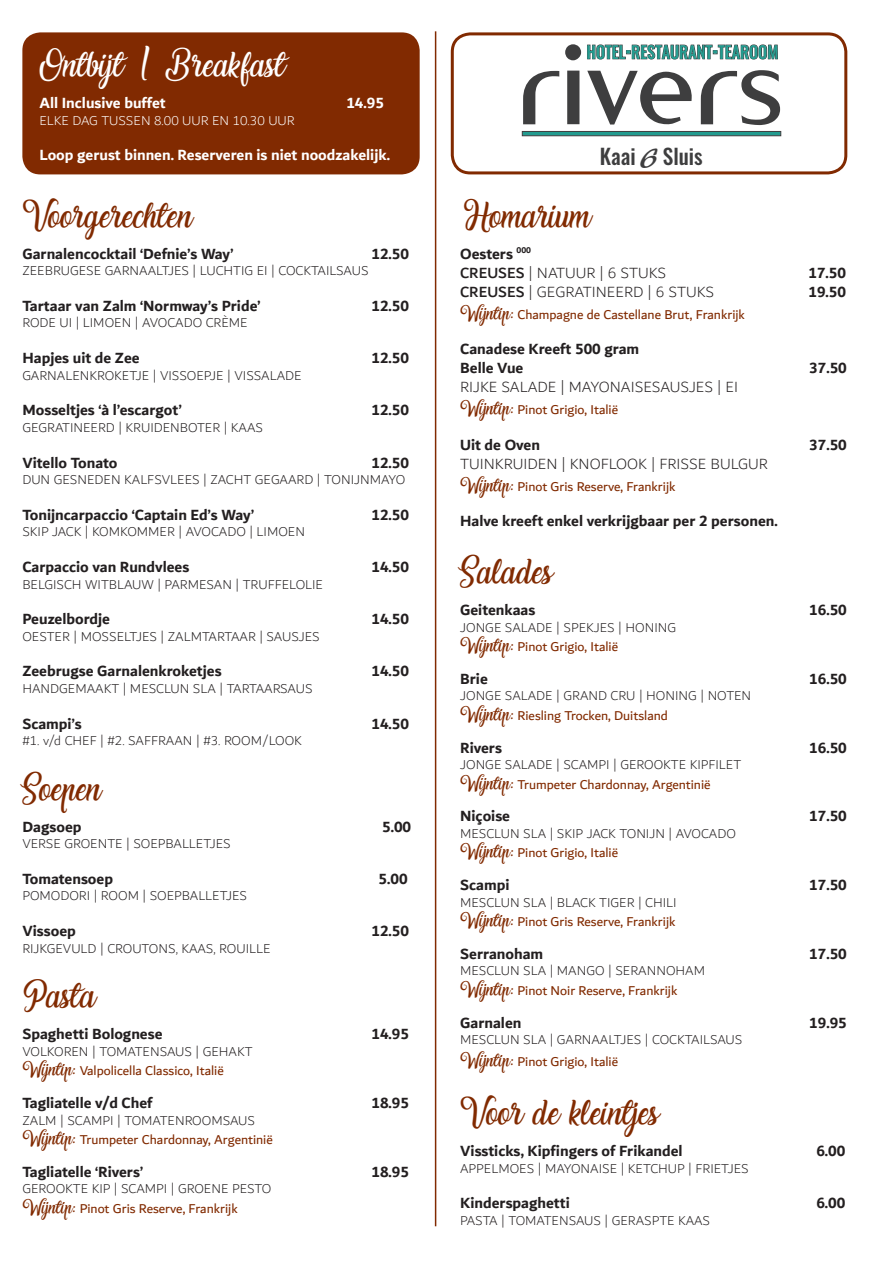
<style>
.page{position:relative;width:893px;height:1263px;background:#fff}
.page>*{position:absolute;margin:0;border:0;box-sizing:border-box;transform-origin:0 0}
.t1{font:106.8px "Amerika Sans";color:#3e3e3f}
.t2{font:26.55px "Laughing and Smiling";color:#812a01}
.t3{font:26.55px "Laughing and Smiling";color:#fff}
.t4{font:500 21.3px "Oswald";color:#3e3e3f}
.t5{font:500 16.95px "Oswald";color:#229b8f;scale:.95 1}
.t6{font:700 15.9px "Dubai";color:#231f20}
.t7{font:300 15.9px "Dubai";color:#231f20}
.t8{font:700 15.9px "Dubai";color:#fff}
.t9{font:300 13.8px "Dubai";color:#231f20}
.t10{font:13.8px "Dubai";color:#812a01}
.t11{font:300 13.8px "Dubai";color:#fff}
.s1{font-size:33.9px}
.s2{font-family:"Jasmine And Greentea";font-weight:400;font-size:33px}
.s3{font-weight:500}
</style>
<div class="page">
<hr style="left:435px;top:31px;width:1px;height:1195px;background:#812a01">
<svg style="left:587px;top:44px;width:191px;height:16px"></svg>
<svg style="left:522px;top:131px;width:259px;height:5px"></svg>
<div style="left:451px;top:32px;width:396px;height:142px;border:3px solid #812a01;border-radius:18px"></div>
<div style="left:22px;top:32px;width:398px;height:142px;background:#812a01;border-radius:18px"></div>
<p class="t3" style="left:39px;top:46px;width:248px">Ontbijt / Breakfast</p>
<p class="t8" style="left:39px;top:94px;width:128px">All Inclusive buffet</p>
<p class="t8" style="left:346px;top:94px;width:39px">14.95</p>
<p class="t11" style="left:39px;top:110px;width:257px">ELKE DAG TUSSEN 8.00 UUR EN 10.30 UUR</p>
<p class="t8" style="left:39px;top:145px;width:352px">Loop gerust binnen. Reserveren is niet noodzakelijk.</p>
<p class="t2" style="left:22px;top:196px;width:172px">Voorgerechten</p>
<p class="t6" style="left:22px;top:244px;width:213px">Garnalencocktail ‘Defnie’s Way’</p>
<p class="t6" style="left:371px;top:244px;width:39px">12.50</p>
<p class="t9" style="left:22px;top:260px;width:348px">ZEEBRUGESE GARNAALTJES | LUCHTIG EI | COCKTAILSAUS</p>
<p class="t6" style="left:22px;top:296px;width:240px">Tartaar van Zalm ‘Normway’s Pride’</p>
<p class="t6" style="left:371px;top:296px;width:39px">12.50</p>
<p class="t9" style="left:22px;top:312px;width:227px">RODE UI | LIMOEN | AVOCADO CRÈME</p>
<p class="t6" style="left:22px;top:348px;width:119px">Hapjes uit de Zee</p>
<p class="t6" style="left:371px;top:348px;width:39px">12.50</p>
<p class="t9" style="left:22px;top:365px;width:281px">GARNALENKROKETJE | VISSOEPJE | VISSALADE</p>
<p class="t6" style="left:22px;top:400px;width:161px">Mosseltjes ‘à l’escargot’</p>
<p class="t6" style="left:371px;top:400px;width:39px">12.50</p>
<p class="t9" style="left:22px;top:417px;width:242px">GEGRATINEERD | KRUIDENBOTER | KAAS</p>
<p class="t6" style="left:22px;top:453px;width:97px">Vitello Tonato</p>
<p class="t6" style="left:371px;top:453px;width:39px">12.50</p>
<p class="t9" style="left:22px;top:469px;width:384px">DUN GESNEDEN KALFSVLEES | ZACHT GEGAARD | TONIJNMAYO</p>
<p class="t6" style="left:22px;top:505px;width:233px">Tonijncarpaccio ‘Captain Ed’s Way’</p>
<p class="t6" style="left:371px;top:505px;width:39px">12.50</p>
<p class="t9" style="left:22px;top:521px;width:284px">SKIP JACK | KOMKOMMER | AVOCADO | LIMOEN</p>
<p class="t6" style="left:22px;top:557px;width:168px">Carpaccio van Rundvlees</p>
<p class="t6" style="left:371px;top:557px;width:39px">14.50</p>
<p class="t9" style="left:22px;top:573px;width:302px">BELGISCH WITBLAUW | PARMESAN | TRUFFELOLIE</p>
<p class="t6" style="left:22px;top:609px;width:89px">Peuzelbordje</p>
<p class="t6" style="left:371px;top:609px;width:39px">14.50</p>
<p class="t9" style="left:22px;top:626px;width:299px">OESTER | MOSSELTJES | ZALMTARTAAR | SAUSJES</p>
<p class="t6" style="left:22px;top:661px;width:201px">Zeebrugse Garnalenkroketjes</p>
<p class="t6" style="left:371px;top:661px;width:39px">14.50</p>
<p class="t9" style="left:22px;top:678px;width:292px">HANDGEMAAKT | MESCLUN SLA | TARTAARSAUS</p>
<p class="t6" style="left:22px;top:714px;width:61px">Scampi’s</p>
<p class="t6" style="left:371px;top:714px;width:39px">14.50</p>
<p class="t9" style="left:22px;top:730px;width:281px">#1. v/d CHEF | #2. SAFFRAAN | #3. ROOM/LOOK</p>
<p class="t2" style="left:22px;top:769px;width:81px">Soepen</p>
<p class="t6" style="left:22px;top:817px;width:61px">Dagsoep</p>
<p class="t6" style="left:382px;top:817px;width:31px">5.00</p>
<p class="t9" style="left:22px;top:833px;width:210px">VERSE GROENTE | SOEPBALLETJES</p>
<p class="t6" style="left:22px;top:869px;width:92px">Tomatensoep</p>
<p class="t6" style="left:379px;top:869px;width:31px">5.00</p>
<p class="t9" style="left:22px;top:885px;width:226px">POMODORI | ROOM | SOEPBALLETJES</p>
<p class="t6" style="left:22px;top:921px;width:55px">Vissoep</p>
<p class="t6" style="left:371px;top:921px;width:39px">12.50</p>
<p class="t9" style="left:22px;top:937px;width:250px">RIJKGEVULD | CROUTONS, KAAS, ROUILLE</p>
<p class="t2" style="left:22px;top:976px;width:76px">Pasta</p>
<p class="t6" style="left:22px;top:1024px;width:142px">Spaghetti Bolognese</p>
<p class="t6" style="left:371px;top:1024px;width:39px">14.95</p>
<p class="t9" style="left:22px;top:1041px;width:232px">VOLKOREN | TOMATENSAUS | GEHAKT</p>
<p class="t10" style="left:22px;top:1062px;width:203px"><sup>Wijntip:</sup> Valpolicella Classico, Italië</p>
<p class="t6" style="left:22px;top:1093px;width:132px">Tagliatelle v/d Chef</p>
<p class="t6" style="left:371px;top:1093px;width:39px">18.95</p>
<p class="t9" style="left:22px;top:1109px;width:234px">ZALM | SCAMPI | TOMATENROOMSAUS</p>
<p class="t10" style="left:22px;top:1131px;width:252px"><sup>Wijntip:</sup> Trumpeter Chardonnay, Argentinië</p>
<p class="t6" style="left:22px;top:1162px;width:122px">Tagliatelle ‘Rivers’</p>
<p class="t6" style="left:371px;top:1162px;width:39px">18.95</p>
<p class="t9" style="left:22px;top:1178px;width:251px">GEROOKTE KIP | SCAMPI | GROENE PESTO</p>
<p class="t10" style="left:22px;top:1200px;width:217px"><sup>Wijntip:</sup> Pinot Gris Reserve, Frankrijk</p>
<p class="t1" style="left:517px;top:18px;width:266px">rivers</p>
<p class="t5" style="left:587px;top:43px;width:203px">HOTEL<span class="s1">-</span>RESTAURANT<span class="s1">-</span>TEAROOM</p>
<p class="t4" style="left:600px;top:145px;width:104px">Kaai <span class="s2">6</span> Sluis</p>
<p class="t2" style="left:460px;top:196px;width:133px">Homarium</p>
<p class="t6" style="left:460px;top:244px;width:72px">Oesters <sup>000</sup></p>
<p class="t7" style="left:460px;top:260px;width:208px"><span class="s3">CREUSES</span> | NATUUR | 6 STUKS</p>
<p class="t6" style="left:808px;top:263px;width:39px">17.50</p>
<p class="t7" style="left:460px;top:279px;width:255px"><span class="s3">CREUSES</span> | GEGRATINEERD | 6 STUKS</p>
<p class="t6" style="left:808px;top:282px;width:39px">19.50</p>
<p class="t10" style="left:460px;top:306px;width:286px"><sup>Wijntip:</sup> Champagne de Castellane Brut, Frankrijk</p>
<p class="t6" style="left:460px;top:339px;width:181px">Canadese Kreeft 500 gram</p>
<p class="t6" style="left:460px;top:358px;width:65px">Belle Vue</p>
<p class="t6" style="left:809px;top:358px;width:39px">37.50</p>
<p class="t7" style="left:460px;top:375px;width:279px">RIJKE SALADE | MAYONAISESAUSJES | EI</p>
<p class="t10" style="left:460px;top:401px;width:159px"><sup>Wijntip:</sup> Pinot Grigio, Italië</p>
<p class="t6" style="left:460px;top:435px;width:81px">Uit de Oven</p>
<p class="t6" style="left:809px;top:435px;width:39px">37.50</p>
<p class="t7" style="left:460px;top:451px;width:309px">TUINKRUIDEN | KNOFLOOK | FRISSE BULGUR</p>
<p class="t10" style="left:460px;top:478px;width:217px"><sup>Wijntip:</sup> Pinot Gris Reserve, Frankrijk</p>
<p class="t6" style="left:460px;top:511px;width:319px">Halve kreeft enkel verkrijgbaar per 2 personen.</p>
<p class="t2" style="left:460px;top:552px;width:95px">Salades</p>
<p class="t6" style="left:460px;top:600px;width:77px">Geitenkaas</p>
<p class="t6" style="left:809px;top:600px;width:39px">16.50</p>
<p class="t9" style="left:460px;top:616px;width:218px">JONGE SALADE | SPEKJES | HONING</p>
<p class="t10" style="left:460px;top:638px;width:159px"><sup>Wijntip:</sup> Pinot Grigio, Italië</p>
<p class="t6" style="left:460px;top:669px;width:29px">Brie</p>
<p class="t6" style="left:809px;top:669px;width:39px">16.50</p>
<p class="t9" style="left:460px;top:685px;width:293px">JONGE SALADE | GRAND CRU | HONING | NOTEN</p>
<p class="t10" style="left:460px;top:707px;width:209px"><sup>Wijntip:</sup> Riesling Trocken, Duitsland</p>
<p class="t6" style="left:460px;top:738px;width:43px">Rivers</p>
<p class="t6" style="left:809px;top:738px;width:39px">16.50</p>
<p class="t9" style="left:460px;top:754px;width:283px">JONGE SALADE | SCAMPI | GEROOKTE KIPFILET</p>
<p class="t10" style="left:460px;top:776px;width:252px"><sup>Wijntip:</sup> Trumpeter Chardonnay, Argentinië</p>
<p class="t6" style="left:460px;top:806px;width:51px">Niçoise</p>
<p class="t6" style="left:809px;top:806px;width:39px">17.50</p>
<p class="t9" style="left:460px;top:823px;width:277px">MESCLUN SLA | SKIP JACK TONIJN | AVOCADO</p>
<p class="t10" style="left:460px;top:844px;width:159px"><sup>Wijntip:</sup> Pinot Grigio, Italië</p>
<p class="t6" style="left:460px;top:875px;width:51px">Scampi</p>
<p class="t6" style="left:809px;top:875px;width:39px">17.50</p>
<p class="t9" style="left:460px;top:891px;width:218px">MESCLUN SLA | BLACK TIGER | CHILI</p>
<p class="t10" style="left:460px;top:913px;width:217px"><sup>Wijntip:</sup> Pinot Gris Reserve, Frankrijk</p>
<p class="t6" style="left:460px;top:944px;width:85px">Serranoham</p>
<p class="t6" style="left:809px;top:944px;width:39px">17.50</p>
<p class="t9" style="left:460px;top:960px;width:246px">MESCLUN SLA | MANGO | SERANNOHAM</p>
<p class="t10" style="left:460px;top:982px;width:219px"><sup>Wijntip:</sup> Pinot Noir Reserve, Frankrijk</p>
<p class="t6" style="left:460px;top:1013px;width:63px">Garnalen</p>
<p class="t6" style="left:809px;top:1013px;width:39px">19.95</p>
<p class="t9" style="left:460px;top:1029px;width:284px">MESCLUN SLA | GARNAALTJES | COCKTAILSAUS</p>
<p class="t10" style="left:460px;top:1053px;width:159px"><sup>Wijntip:</sup> Pinot Grigio, Italië</p>
<p class="t2" style="left:460px;top:1093px;width:201px">Voor de kleintjes</p>
<p class="t6" style="left:460px;top:1141px;width:224px">Vissticks, Kipfingers of Frikandel</p>
<p class="t6" style="left:816px;top:1141px;width:31px">6.00</p>
<p class="t9" style="left:460px;top:1158px;width:290px">APPELMOES | MAYONAISE | KETCHUP | FRIETJES</p>
<p class="t6" style="left:460px;top:1194px;width:111px">Kinderspaghetti</p>
<p class="t6" style="left:816px;top:1194px;width:31px">6.00</p>
<p class="t9" style="left:460px;top:1210px;width:252px">PASTA | TOMATENSAUS | GERASPTE KAAS</p>
</div>
